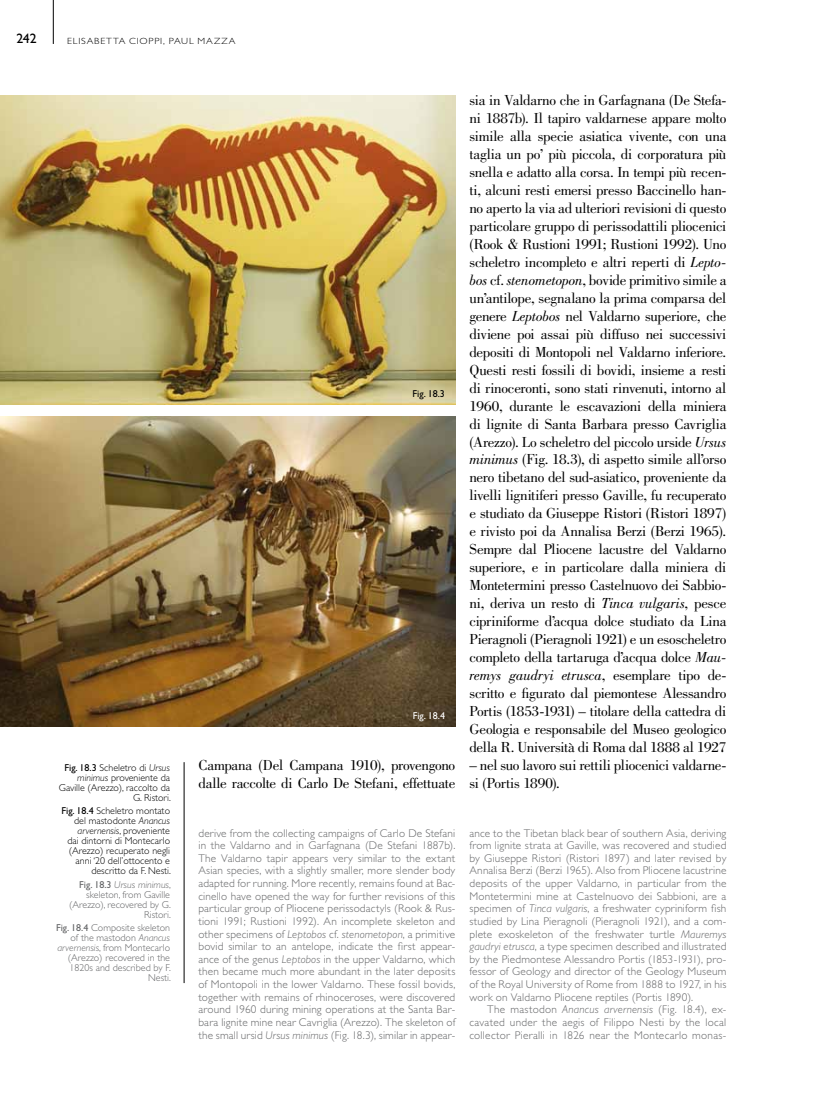
<style>
.page{position:relative;width:815px;height:1099px;background:#fff}
.page>*{position:absolute;margin:0;border:0;box-sizing:border-box;transform-origin:0 0}
.t1{font:15px/18px "Bodoni Std";letter-spacing:-.02em;color:#000}
.t2{font:13.75px "Gill Sans Std";color:#000}
.t3{font:300 11.25px/12.6px "Gill Sans Std";letter-spacing:.02em;color:#646567;text-align:justify}
.t4{font:300 10px/10px "Gill Sans Std";color:#000;text-align:right}
.t5{font:300 10px/10px "Gill Sans Std";color:#646567;text-align:right}
.t6{font:10px "Gill Sans Std";color:#000}
.t7{font:10px "Gill Sans Std";color:#fff}
.t8{font:300 9px "Gill Sans Std";letter-spacing:.08em;color:#000;scale:1.11 1}
.s1{font-weight:400}
.s2{font-style:italic}
</style>
<div class="page">
<hr style="left:53px;top:0;width:1px;height:44px;background:#000">
<img style="left:0;top:95px;width:455px;height:309px">
<img style="left:0;top:416px;width:455px;height:310px">
<hr style="left:184px;top:762px;width:1px;height:221px;background:#000">
<p class="t2" style="left:16px;top:31px;width:22px">242</p>
<p class="t8" style="left:67px;top:36px;width:153px">Elisabetta Cioppi, Paul Mazza</p>
<p class="t4" style="left:59px;top:762px;width:113px"><span class="s1">Fig. 18.3</span> Scheletro di <span class="s2">Ursus minimus</span> proveniente da<br>Gaville (Arezzo), raccolto da<br>G. Ristori.</p>
<p class="t4" style="left:61px;top:805px;width:111px"><span class="s1">Fig. 18.4</span> Scheletro montato del mastodonte <span class="s2">Anancus arvernensis</span>, proveniente<br>dai dintorni di Montecarlo (Arezzo) recuperato negli anni ‘20 dell’ottocento e descritto da F. Nesti.</p>
<p class="t5" style="left:69px;top:879px;width:103px"><span class="s1">Fig. 18.3</span> <span class="s2">Ursus minimus</span>, skeleton, from Gaville (Arezzo), recovered by G.<br>Ristori.</p>
<p class="t5" style="left:56px;top:923px;width:116px"><span class="s1">Fig. 18.4</span> Composite skeleton of the mastodon <span class="s2">Anancus arvernensis</span>, from Montecarlo (Arezzo) recovered in the<br>1820s and described by F.<br>Nesti.</p>
<p class="t6" style="left:413px;top:388px;width:34px">Fig. 18.3</p>
<p class="t7" style="left:413px;top:709px;width:34px">Fig. 18.4</p>
<h1 class="t1" style="left:198px;top:756px;width:258px">Campana (Del Campana 1910), provengono dalle raccolte di Carlo De Stefani, effettuate</h1>
<p class="t1" style="left:469px;top:92px;width:258px;text-align:justify">sia in Valdarno che in Garfagnana (De Stefa&shy;ni 1887b). Il tapiro valdarnese appare molto simile alla specie asiatica vivente, con una taglia un po’ più piccola, di corporatura più snella e adatto alla corsa. In tempi più recen&shy;ti, alcuni resti emersi presso Baccinello han&shy;no aperto la via ad ulteriori revisioni di questo particolare gruppo di perissodattili pliocenici (Rook &amp; Rustioni 1991; Rustioni 1992). Uno scheletro incompleto e altri reperti di <span class="s2">Lepto&shy;bos</span> cf. <span class="s2">stenometopon</span>, bovide primitivo simile a un’antilope, segnalano la prima comparsa del genere <span class="s2">Leptobos</span> nel Valdarno superiore<span class="s2">,</span> che diviene poi assai più diffuso nei successivi depositi di Montopoli nel Valdarno inferiore.<br>Questi resti fossili di bovidi, insieme a resti di rinoceronti, sono stati rinvenuti, intorno al 1960, durante le escavazioni della miniera di lignite di Santa Barbara presso Cavriglia (Arezzo). Lo scheletro del piccolo urside <span class="s2">Ursus minimus</span> (Fig. 18.3), di aspetto simile all’orso nero tibetano del sud-asiatico, proveniente da livelli lignitiferi presso Gaville, fu recuperato e studiato da Giuseppe Ristori (Ristori 1897) e rivisto poi da Annalisa Berzi (Berzi 1965).<br>Sempre dal Pliocene lacustre del Valdarno superiore, e in particolare dalla miniera di Montetermini presso Castelnuovo dei Sabbio&shy;ni, deriva un resto di <span class="s2">Tinca vulgaris</span>, pesce cipriniforme d’acqua dolce studiato da Lina Pieragnoli (Pieragnoli 1921) e un esoscheletro completo della tartaruga d’acqua dolce <span class="s2">Mau&shy;remys gaudryi etrusca</span>, esemplare tipo de&shy;scritto e figurato dal piemontese Alessandro Portis (1853-1931) – titolare della cattedra di Geologia e responsabile del Museo geologico della R. Università di Roma dal 1888 al 1927</p>
<h1 class="t1" style="left:470px;top:755px;width:258px">– nel suo lavoro sui rettili pliocenici valdarne&shy;si (Portis 1890)<span class="s2">.</span></h1>
<p class="t3" style="left:198px;top:826px;width:259px">derive from the collecting campaigns of Carlo De Stefani in the Valdarno and in Garfagnana (De Stefani 1887b).<br>The Valdarno tapir appears very similar to the extant Asian species, with a slightly smaller, more slender body adapted for running. More recently, remains found at Bac&shy;cinello have opened the way for further revisions of this particular group of Pliocene perissodactyls (Rook &amp; Rus&shy;tioni 1991; Rustioni 1992). An incomplete skeleton and other specimens of <span class="s2">Leptobos</span> cf. <span class="s2">stenometopon</span>, a primitive bovid similar to an antelope, indicate the first appear&shy;ance of the genus <span class="s2">Leptobos</span> in the upper Valdarno, which then became much more abundant in the later deposits of Montopoli in the lower Valdarno. These fossil bovids, together with remains of rhinoceroses, were discovered around 1960 during mining operations at the Santa Bar&shy;bara lignite mine near Cavriglia (Arezzo). The skeleton of the small ursid <span class="s2">Ursus minimus</span> (Fig. 18.3), similar in appear-</p>
<p class="t3" style="left:470px;top:826px;width:258px">ance to the Tibetan black bear of southern Asia, deriving from lignite strata at Gaville, was recovered and studied by Giuseppe Ristori (Ristori 1897) and later revised by Annalisa Berzi (Berzi 1965). Also from Pliocene lacustrine deposits of the upper Valdarno, in particular from the Montetermini mine at Castelnuovo dei Sabbioni, are a specimen of <span class="s2">Tinca vulgaris</span>, a freshwater cypriniform fish studied by Lina Pieragnoli (Pieragnoli 1921), and a com&shy;plete exoskeleton of the freshwater turtle <span class="s2">Mauremys gaudryi etrusca</span>, a type specimen described and illustrated by the Piedmontese Alessandro Portis (1853-1931), pro&shy;fessor of Geology and director of the Geology Museum of the Royal University of Rome from 1888 to 1927, in his work on Valdarno Pliocene reptiles (Portis 1890).</p>
<p class="t3" style="left:470px;top:1003px;width:258px;text-indent:18px">The mastodon <span class="s2">Anancus arvernensis</span> (Fig. 18.4), ex&shy;cavated under the aegis of Filippo Nesti by the local collector Pieralli in 1826 near the Montecarlo monas-</p>
</div>
